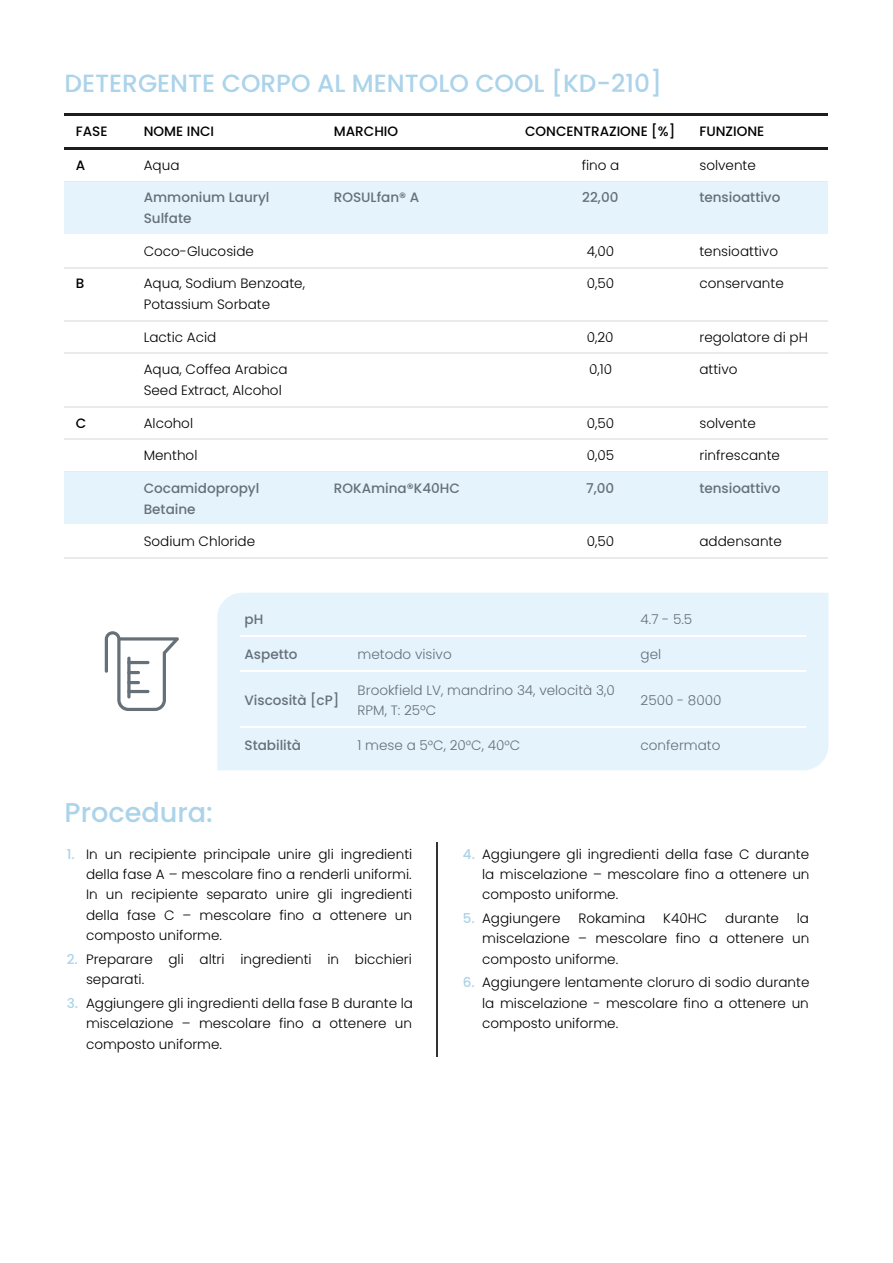
<style>
.page{position:relative;width:893px;height:1263px;background:#fff}
.page>*{position:absolute;margin:0;border:0;box-sizing:border-box;transform-origin:0 0}
.t1{font:500 27.15px "Poppins";letter-spacing:.005em;color:#abd3ea}
.t2{font:24.9px "Medium Poppins";letter-spacing:.005em;color:#abd3ea}
.t3{font:13.5px/20.4px "Light Poppins";letter-spacing:.005em;color:#000;text-align:justify}
.t4{font:500 13.5px/20.4px "Poppins";letter-spacing:.005em;color:#657079}
.t5{font:13.5px/20.4px "Light Poppins";letter-spacing:.005em;color:#657079}
.t6{font:500 13.5px "Poppins";letter-spacing:.005em;color:#000}
.s1{font-family:"Poppins";font-weight:500;color:#abd3ea}
</style>
<div class="page">
<hr style="left:64px;top:113px;width:764px;height:2px;background:#1d1d1b">
<hr style="left:64px;top:147px;width:764px;height:2px;background:#1d1d1b">
<hr style="left:64px;top:181px;width:764px;height:1px;background:#e7ebeb">
<div style="left:64px;top:182px;width:764px;height:53px;background:#e5f3fd"></div>
<hr style="left:64px;top:234px;width:764px;height:1px;background:#fff">
<hr style="left:64px;top:267px;width:764px;height:1px;background:#e7ebeb">
<hr style="left:64px;top:320px;width:764px;height:1px;background:#e7ebeb">
<hr style="left:64px;top:353px;width:764px;height:1px;background:#e7ebeb">
<hr style="left:64px;top:406px;width:764px;height:1px;background:#e7ebeb">
<hr style="left:64px;top:439px;width:764px;height:1px;background:#e7ebeb">
<hr style="left:64px;top:472px;width:764px;height:1px;background:#e7ebeb">
<div style="left:64px;top:473px;width:764px;height:53px;background:#e5f3fd"></div>
<hr style="left:64px;top:525px;width:764px;height:1px;background:#fff">
<hr style="left:64px;top:558px;width:764px;height:1px;background:#e7ebeb">
<div style="left:217px;top:593px;width:611px;height:177px;background:#e5f3fd"></div>
<hr style="left:240px;top:636px;width:113px;height:1px;background:#fff">
<hr style="left:353px;top:636px;width:283px;height:1px;background:#fff">
<hr style="left:636px;top:636px;width:169px;height:1px;background:#fff">
<hr style="left:240px;top:671px;width:113px;height:1px;background:#fff">
<hr style="left:353px;top:671px;width:283px;height:1px;background:#fff">
<hr style="left:636px;top:671px;width:169px;height:1px;background:#fff">
<hr style="left:240px;top:726px;width:113px;height:1px;background:#fff">
<hr style="left:353px;top:726px;width:283px;height:1px;background:#fff">
<hr style="left:636px;top:726px;width:169px;height:1px;background:#fff">
<hr style="left:437px;top:842px;width:1px;height:214px;background:#333">
<svg style="left:105px;top:631px;width:74px;height:80px"></svg>
<hr style="left:127px;top:661px;width:22px;height:3px;background:#657079;border-radius:2px">
<h2 class="t2" style="left:64px;top:66px;width:599px">DETERGENTE CORPO AL MENTOLO COOL [KD-210]</h2>
<p class="t6" style="left:76px;top:122px;width:33px">FASE</p>
<p class="t6" style="left:144px;top:122px;width:72px">NOME INCI</p>
<p class="t6" style="left:334px;top:122px;width:66px">MARCHIO</p>
<p class="t6" style="left:525px;top:122px;width:151px">CONCENTRAZIONE [%]</p>
<p class="t6" style="left:699px;top:122px;width:66px">FUNZIONE</p>
<p class="t6" style="left:76px;top:156px;width:11px">A</p>
<p class="t3" style="left:144px;top:155px;width:37px">Aqua</p>
<p class="t3" style="left:581px;top:155px;width:39px">fino a</p>
<p class="t3" style="left:699px;top:155px;width:58px">solvente</p>
<p class="t4" style="left:144px;top:188px;width:127px">Ammonium Lauryl<br>Sulfate</p>
<p class="t4" style="left:334px;top:188px;width:87px">ROSULfan® A</p>
<p class="t4" style="left:582px;top:188px;width:38px">22,00</p>
<p class="t4" style="left:699px;top:188px;width:82px">tensioattivo</p>
<p class="t3" style="left:144px;top:241px;width:112px">Coco-Glucoside</p>
<p class="t3" style="left:587px;top:241px;width:29px">4,00</p>
<p class="t3" style="left:699px;top:241px;width:80px">tensioattivo</p>
<p class="t6" style="left:76px;top:274px;width:10px">B</p>
<p class="t3" style="left:144px;top:274px;width:163px">Aqua, Sodium Benzoate,<br>Potassium Sorbate</p>
<p class="t3" style="left:587px;top:274px;width:29px">0,50</p>
<p class="t3" style="left:699px;top:274px;width:86px">conservante</p>
<p class="t3" style="left:144px;top:327px;width:74px">Lactic Acid</p>
<p class="t3" style="left:587px;top:327px;width:28px">0,20</p>
<p class="t3" style="left:699px;top:327px;width:110px">regolatore di pH</p>
<p class="t3" style="left:144px;top:359px;width:145px">Aqua, Coffea Arabica<br>Seed Extract, Alcohol</p>
<p class="t3" style="left:589px;top:359px;width:24px">0,10</p>
<p class="t3" style="left:699px;top:359px;width:39px">attivo</p>
<p class="t6" style="left:76px;top:413px;width:12px">C</p>
<p class="t3" style="left:144px;top:413px;width:51px">Alcohol</p>
<p class="t3" style="left:587px;top:413px;width:29px">0,50</p>
<p class="t3" style="left:699px;top:413px;width:58px">solvente</p>
<p class="t3" style="left:144px;top:445px;width:55px">Menthol</p>
<p class="t3" style="left:587px;top:445px;width:29px">0,05</p>
<p class="t3" style="left:699px;top:445px;width:82px">rinfrescante</p>
<p class="t4" style="left:144px;top:478px;width:117px">Cocamidopropyl<br>Betaine</p>
<p class="t4" style="left:334px;top:478px;width:127px">ROKAmina®K40HC</p>
<p class="t4" style="left:586px;top:478px;width:29px">7,00</p>
<p class="t4" style="left:699px;top:478px;width:82px">tensioattivo</p>
<p class="t3" style="left:144px;top:531px;width:113px">Sodium Chloride</p>
<p class="t3" style="left:587px;top:531px;width:29px">0,50</p>
<p class="t3" style="left:699px;top:531px;width:84px">addensante</p>
<p class="t4" style="left:244px;top:609px;width:20px">pH</p>
<p class="t5" style="left:640px;top:609px;width:53px">4.7 - 5.5</p>
<p class="t4" style="left:244px;top:645px;width:54px">Aspetto</p>
<p class="t5" style="left:357px;top:645px;width:95px">metodo visivo</p>
<p class="t5" style="left:640px;top:645px;width:22px">gel</p>
<p class="t4" style="left:244px;top:690px;width:96px">Viscosità [cP]</p>
<p class="t5" style="left:357px;top:680px;width:258px">Brookfield LV, mandrino 34, velocità 3,0<br>RPM, T: 25ºC</p>
<p class="t5" style="left:640px;top:690px;width:82px">2500 - 8000</p>
<p class="t4" style="left:244px;top:735px;width:58px">Stabilità</p>
<p class="t5" style="left:357px;top:735px;width:164px">1 mese a 5°C, 20°C, 40°C</p>
<p class="t5" style="left:640px;top:735px;width:81px">confermato</p>
<h1 class="t1" style="left:64px;top:794px;width:150px">Procedura:</h1>
<p class="t3" style="left:86px;top:844px;width:328px;text-indent:-19px"><span class="s1">1.</span> In un recipiente principale unire gli ingredienti della fase A – mescolare fino a renderli uniformi.<br>In un recipiente separato unire gli ingredienti della fase C – mescolare fino a ottenere un composto uniforme.</p>
<p class="t3" style="left:86px;top:949px;width:327px;text-indent:-19px"><span class="s1">2.</span> Preparare gli altri ingredienti in bicchieri separati.</p>
<p class="t3" style="left:86px;top:993px;width:328px;text-indent:-19px"><span class="s1">3.</span> Aggiungere gli ingredienti della fase B durante la miscelazione – mescolare fino a ottenere un composto uniforme.</p>
<p class="t3" style="left:482px;top:844px;width:329px;text-indent:-19px"><span class="s1">4.</span> Aggiungere gli ingredienti della fase C durante la miscelazione – mescolare fino a ottenere un composto uniforme.</p>
<p class="t3" style="left:463px;top:908px;width:99px"><span class="s1">5.</span> Aggiungere</p>
<p class="t3" style="left:578px;top:908px;width:68px">Rokamina</p>
<p class="t3" style="left:663px;top:908px;width:45px">K40HC</p>
<p class="t3" style="left:725px;top:908px;width:55px">durante</p>
<p class="t3" style="left:482px;top:908px;width:329px;text-indent:314px">la miscelazione – mescolare fino a ottenere un composto uniforme.</p>
<p class="t3" style="left:482px;top:973px;width:329px;text-indent:-19px"><span class="s1">6.</span> Aggiungere lentamente cloruro di sodio durante la miscelazione - mescolare fino a ottenere un composto uniforme.</p>
</div>
